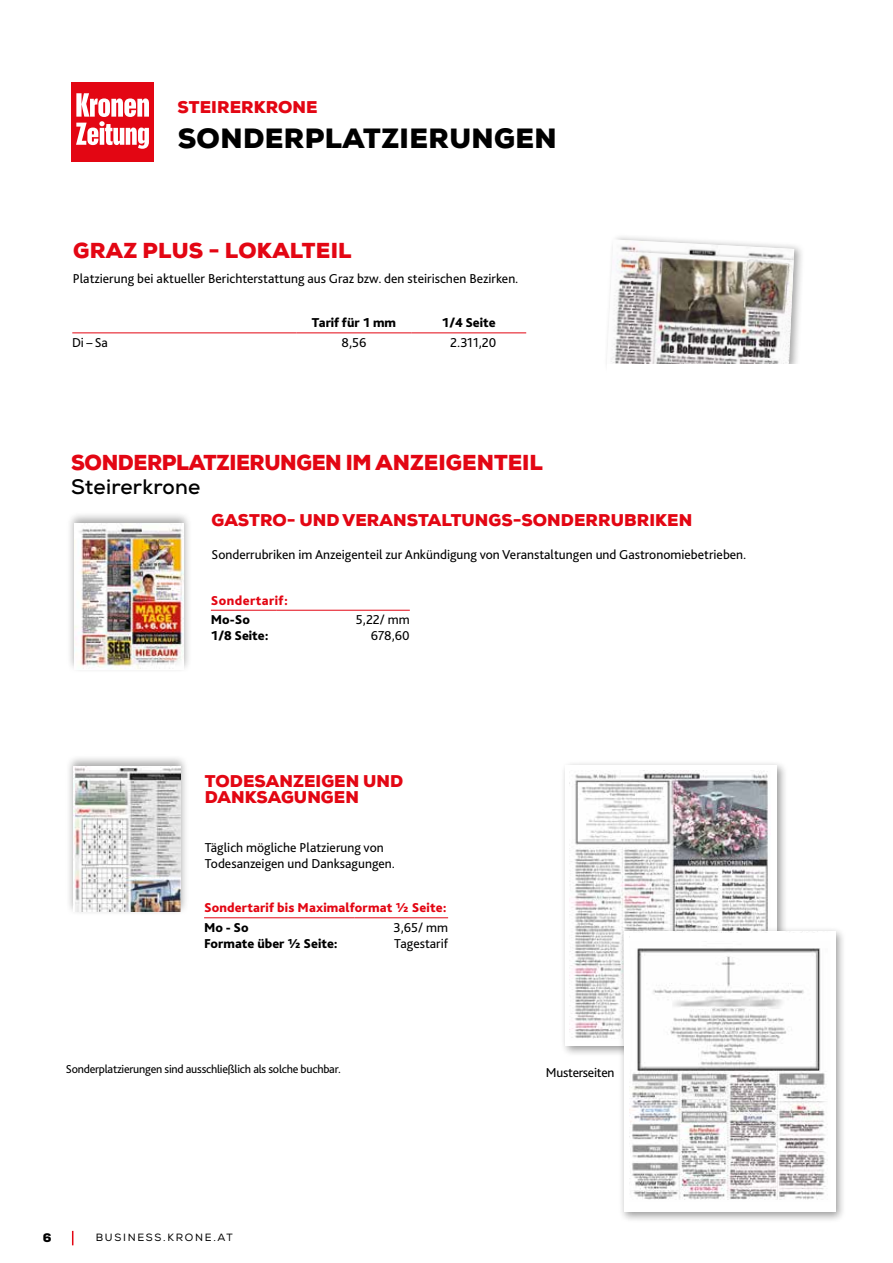
<style>
.page{position:relative;width:893px;height:1263px;background:#fff}
.page>*{position:absolute;margin:0;border:0;box-sizing:border-box;transform-origin:0 0}
.t1{font:900 27px "Nexa";letter-spacing:.015em;color:#000}
.t2{font:900 21px "Nexa";letter-spacing:-.02em;color:#e30613;scale:.96 1}
.t3{font:900 21px "Nexa";color:#e30613}
.t4{font:700 21px "Nexa";letter-spacing:.01em;color:#000}
.t5{font:900 16.5px/16.5px "Nexa";letter-spacing:.005em;color:#e30613}
.t6{font:13.5px/16.2px "Bliss Pro";color:#000}
.t7{font:800 13.5px "Bliss Pro";color:#000}
.t8{font:800 13.5px "Bliss Pro";letter-spacing:.01em;color:#e30613}
.t9{font:800 13.5px "Bliss Pro";letter-spacing:.03em;color:#e30613}
.t10{font:13.5px "Bliss Pro";letter-spacing:-.02em;color:#000}
.t11{font:12px "Bliss Pro";letter-spacing:-.02em;color:#000}
.t12{font:900 12px "Nexa";color:#000}
.t13{font:10.5px "Nexa";letter-spacing:.165em;color:#000}
</style>
<div class="page">
<svg style="left:72px;top:1231px;width:1px;height:14px"></svg>
<div style="left:66px;top:511px;width:126px;height:162px;background:#000;opacity:.35"></div>
<img style="left:75px;top:524px;width:109px;height:145px">
<hr style="left:211px;top:610px;width:65px;height:1px;background:#e30613">
<hr style="left:276px;top:610px;width:134px;height:1px;background:#e30613">
<div style="left:603px;top:233px;width:203px;height:142px;background:#000;opacity:.35"></div>
<img style="left:607px;top:239px;width:187px;height:125px">
<hr style="left:297px;top:332px;width:114px;height:1px;background:#e30613">
<hr style="left:411px;top:332px;width:115px;height:1px;background:#e30613">
<hr style="left:72px;top:332px;width:225px;height:1px;background:#e30613">
<div style="left:606px;top:364px;width:221px;height:38px;background:#fff"></div>
<div style="left:71px;top:82px;width:83px;height:80px;background:#e30613"></div>
<svg style="left:76px;top:93px;width:73px;height:56px"></svg>
<hr style="left:204px;top:917px;width:151px;height:1px;background:#e30613">
<hr style="left:355px;top:917px;width:93px;height:1px;background:#e30613">
<div style="left:65px;top:754px;width:124px;height:162px;background:#000;opacity:.35"></div>
<img style="left:73px;top:767px;width:108px;height:145px">
<div style="left:560px;top:760px;width:228px;height:297px;background:#000;opacity:.4"></div>
<div style="left:566px;top:765px;width:211px;height:281px;background:#fff"></div>
<img style="left:570px;top:770px;width:198px;height:269px">
<div style="left:618px;top:926px;width:228px;height:297px;background:#000;opacity:.4"></div>
<div style="left:624px;top:931px;width:211px;height:281px;background:#fff"></div>
<img style="left:630px;top:931px;width:198px;height:269px">
<div style="left:630px;top:933px;width:203px;height:8px;background:#fff"></div>
<p class="t5" style="left:178px;top:98px;width:142px">STEIRERKRONE</p>
<h1 class="t1" style="left:178px;top:120px;width:381px">SONDERPLATZIERUNGEN</h1>
<h2 class="t3" style="left:73px;top:236px;width:280px">GRAZ PLUS - LOKALTEIL</h2>
<p class="t6" style="left:73px;top:270px;width:447px">Platzierung bei aktueller Berichterstattung aus Graz bzw. den steirischen Bezirken.</p>
<p class="t7" style="left:312px;top:314px;width:86px">Tarif für 1 mm</p>
<p class="t7" style="left:442px;top:314px;width:55px">1/4 Seite</p>
<p class="t6" style="left:72px;top:334px;width:37px">Di – Sa</p>
<p class="t6" style="left:341px;top:334px;width:26px">8,56</p>
<p class="t6" style="left:450px;top:334px;width:48px">2.311,20</p>
<h2 class="t2" style="left:71px;top:448px;width:493px">SONDERPLATZIERUNGEN IM ANZEIGENTEIL</h2>
<h2 class="t4" style="left:71px;top:473px;width:131px">Steirerkrone</h2>
<p class="t5" style="left:212px;top:512px;width:482px">GASTRO- UND VERANSTALTUNGS-SONDERRUBRIKEN</p>
<p class="t6" style="left:212px;top:546px;width:536px">Sonderrubriken im Anzeigenteil zur Ankündigung von Veranstaltungen und Gastronomiebetrieben.</p>
<p class="t9" style="left:211px;top:592px;width:79px">Sondertarif:</p>
<p class="t7" style="left:211px;top:611px;width:41px">Mo-So</p>
<p class="t6" style="left:356px;top:611px;width:55px">5,22/ mm</p>
<p class="t7" style="left:211px;top:627px;width:59px">1/8 Seite:</p>
<p class="t6" style="left:371px;top:628px;width:41px">678,60</p>
<p class="t5" style="left:205px;top:772px;width:200px">TODESANZEIGEN UND<br>DANKSAGUNGEN</p>
<p class="t6" style="left:205px;top:839px;width:192px">Täglich mögliche Platzierung von<br>Todesanzeigen und Danksagungen.</p>
<p class="t8" style="left:204px;top:899px;width:244px">Sondertarif bis Maximalformat ½ Seite:</p>
<p class="t7" style="left:204px;top:919px;width:46px">Mo - So</p>
<p class="t6" style="left:393px;top:919px;width:56px">3,65/ mm</p>
<p class="t7" style="left:204px;top:935px;width:135px">Formate über ½ Seite:</p>
<p class="t6" style="left:394px;top:936px;width:55px">Tagestarif</p>
<p class="t11" style="left:66px;top:1062px;width:276px">Sonderplatzierungen sind ausschließlich als solche buchbar.</p>
<p class="t12" style="left:43px;top:1229px;width:10px">6</p>
<p class="t13" style="left:96px;top:1231px;width:139px">BUSINESS.KRONE.AT</p>
<p class="t10" style="left:546px;top:1064px;width:70px">Musterseiten</p>
</div>
